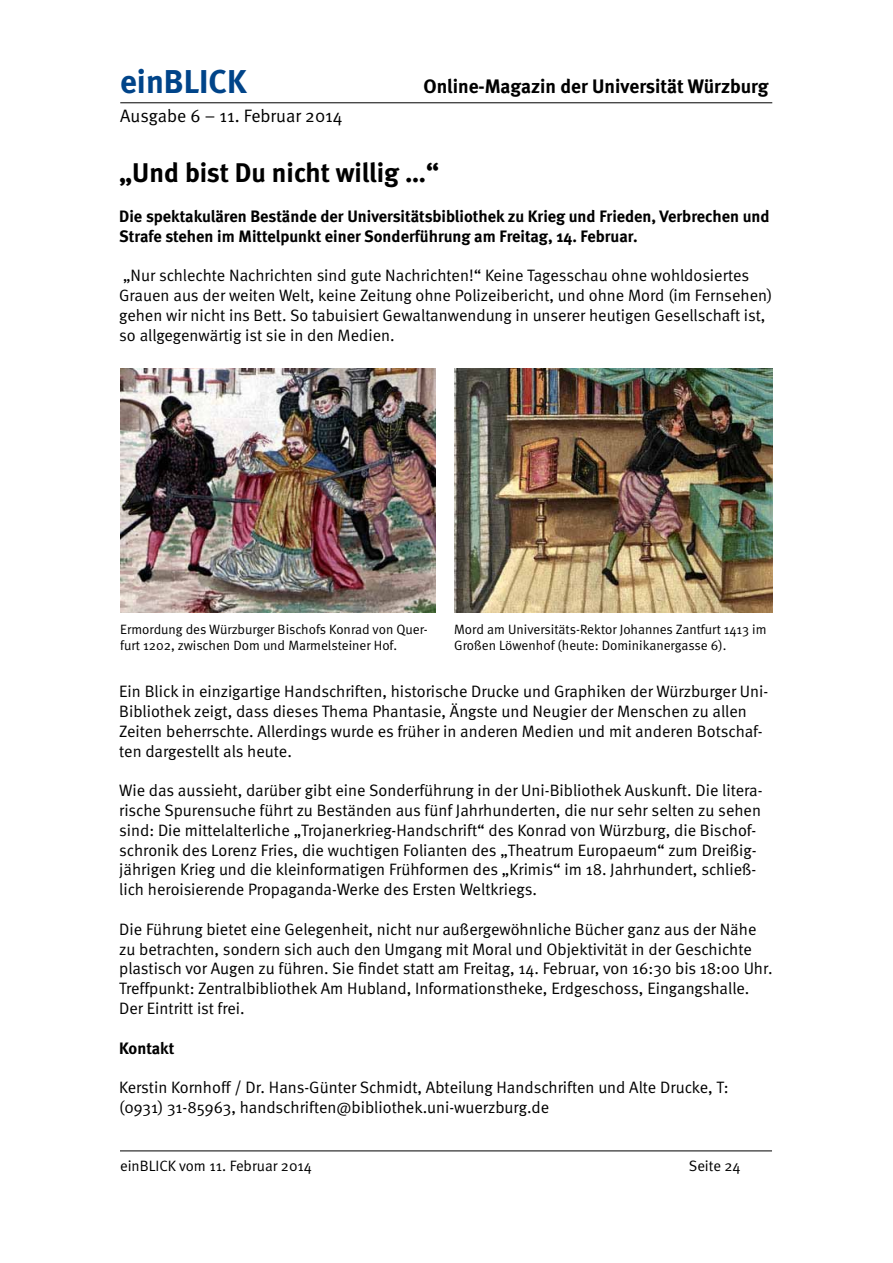
<style>
.page{position:relative;width:893px;height:1263px;background:#fff}
.page>*{position:absolute;margin:0;border:0;box-sizing:border-box;transform-origin:0 0}
.t1{font:700 33px "Meta";color:#004489}
.t2{font:700 27px "Meta";letter-spacing:-.005em;color:#000}
.t3{font:700 19.5px "Meta";color:#000}
.t4{font:18px "Meta Normal";color:#000}
.t5{font:16.5px/19.8px "Meta Normal";color:#000}
.t6{font:700 16.5px/19.8px "Meta";color:#000}
.t7{font:15px "Meta Normal";color:#000}
.t8{font:13.5px/16.2px "Meta Normal";color:#000}
</style>
<div class="page">
<hr style="left:120px;top:102px;width:652px;height:1px;background:#000">
<hr style="left:120px;top:1150px;width:652px;height:1px;background:#000">
<img style="left:120px;top:368px;width:316px;height:244px">
<img style="left:454px;top:368px;width:318px;height:244px">
<h1 class="t1" style="left:120px;top:60px;width:128px">einBLICK</h1>
<p class="t3" style="left:423px;top:73px;width:346px">Online-Magazin der Universität Würzburg</p>
<p class="t4" style="left:120px;top:105px;width:224px">Ausgabe 6 – 11. Februar 2014</p>
<h2 class="t2" style="left:119px;top:156px;width:321px">„Und bist Du nicht willig …“</h2>
<p class="t6" style="left:119px;top:206px;width:652px">Die spektakulären Bestände der Universitätsbibliothek zu Krieg und Frieden, Verbrechen und<br>Strafe stehen im Mittelpunkt einer Sonderführung am Freitag, 14. Februar.</p>
<p class="t5" style="left:119px;top:265px;width:655px">„Nur schlechte Nachrichten sind gute Nachrichten!“ Keine Tagesschau ohne wohldosiertes Grauen aus der weiten Welt, keine Zeitung ohne Polizeibericht, und ohne Mord (im Fernsehen) gehen wir nicht ins Bett. So tabuisiert Gewaltanwendung in unserer heutigen Gesellschaft ist, so allgegenwärtig ist sie in den Medien.</p>
<p class="t8" style="left:120px;top:621px;width:309px">Ermordung des Würzburger Bischofs Konrad von Quer&shy;furt 1202, zwischen Dom und Marmelsteiner Hof.</p>
<p class="t8" style="left:454px;top:621px;width:314px">Mord am Universitäts-Rektor Johannes Zantfurt 1413 im<br>Großen Löwenhof (heute: Dominikanergasse 6).</p>
<p class="t5" style="left:119px;top:681px;width:651px">Ein Blick in einzigartige Handschriften, historische Drucke und Graphiken der Würzburger Uni-Bibliothek zeigt, dass dieses Thema Phantasie, Ängste und Neugier der Menschen zu allen Zeiten beherrschte. Allerdings wurde es früher in anderen Medien und mit anderen Botschaf&shy;ten dargestellt als heute.</p>
<p class="t5" style="left:119px;top:780px;width:645px">Wie das aussieht, darüber gibt eine Sonderführung in der Uni-Bibliothek Auskunft. Die litera&shy;rische Spurensuche führt zu Beständen aus fünf Jahrhunderten, die nur sehr selten zu sehen sind: Die mittelalterliche „Trojanerkrieg-Handschrift“ des Konrad von Würzburg, die Bischof&shy;schronik des Lorenz Fries, die wuchtigen Folianten des „Theatrum Europaeum“ zum Dreißig&shy;jährigen Krieg und die kleinformatigen Frühformen des „Krimis“ im 18. Jahrhundert, schließ&shy;lich heroisierende Propaganda-Werke des Ersten Weltkriegs.</p>
<p class="t5" style="left:119px;top:919px;width:655px">Die Führung bietet eine Gelegenheit, nicht nur außergewöhnliche Bücher ganz aus der Nähe zu betrachten, sondern sich auch den Umgang mit Moral und Objektivität in der Geschichte plastisch vor Augen zu führen. Sie findet statt am Freitag, 14. Februar, von 16:30 bis 18:00 Uhr.<br>Treffpunkt: Zentralbibliothek Am Hubland, Informationstheke, Erdgeschoss, Eingangshalle.<br>Der Eintritt ist frei.</p>
<p class="t6" style="left:119px;top:1037px;width:57px">Kontakt</p>
<p class="t5" style="left:119px;top:1077px;width:611px">Kerstin Kornhoff / Dr. Hans-Günter Schmidt, Abteilung Handschriften und Alte Drucke, T: (0931) 31-85963, handschriften@bibliothek.uni-wuerzburg.de</p>
<p class="t7" style="left:120px;top:1157px;width:193px">einBLICK vom 11. Februar 2014</p>
<p class="t7" style="left:689px;top:1157px;width:53px">Seite 24</p>
</div>
